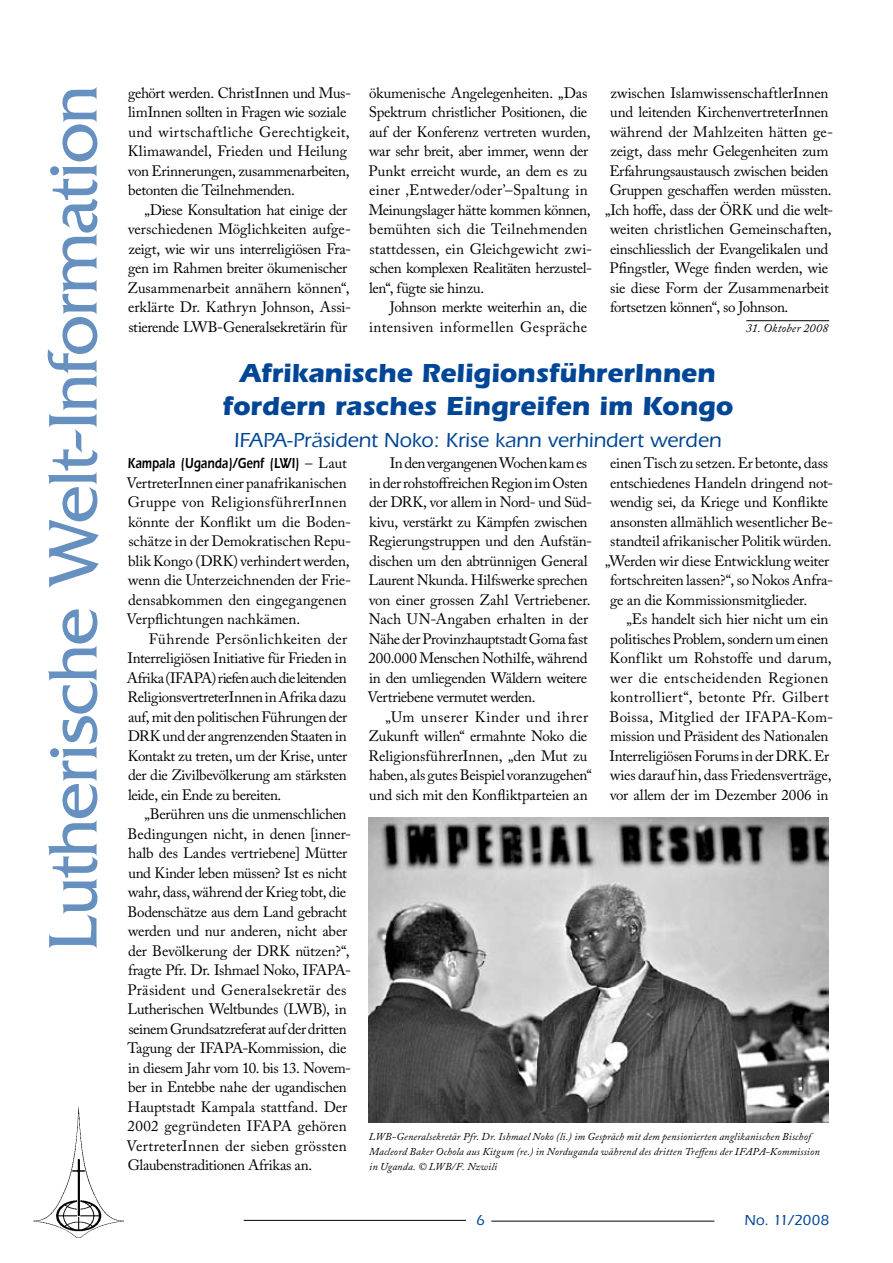
<style>
.page{position:relative;width:893px;height:1263px;background:#fff}
.page>*{position:absolute;margin:0;border:0;box-sizing:border-box;transform-origin:0 0}
.t1{font:72px "Friz Quadrata";letter-spacing:-.02em;color:#6690c0}
.t2{font:700 27px/33px "Itc Eras";letter-spacing:-.005em;color:#004696;text-align:center}
.t3{font:500 21px "Itc Eras";letter-spacing:-.005em;color:#004696}
.t4{font:15px/19.5px "Adobe Caslon Pro";letter-spacing:-.015em;color:#000}
.t5{font:15px/19.5px "Adobe Caslon Pro";letter-spacing:.015em;color:#000;text-align:right}
.t6{font:15px "Adobe Caslon Pro";letter-spacing:.025em;color:#000}
.t7{font:600 15px "Itc Eras";letter-spacing:.01em;color:#000;scale:.75 1}
.t8{font:15px "Adobe Caslon Pro";letter-spacing:.01em;color:#000}
.t9{font:15px "Adobe Caslon Pro";letter-spacing:.02em;color:#000}
.t10{font:500 15px "Itc Eras";letter-spacing:.005em;color:#004696}
.t11{font:italic 12px "Adobe Caslon Pro";letter-spacing:.02em;color:#000}
.t12{font:italic 10.5px/15px "Adobe Caslon Pro";letter-spacing:.015em;color:#000}
.s1{font-family:"Adobe Caslon Pro";font-weight:400}
</style>
<div class="page">
<hr style="left:491px;top:1221px;width:223px;height:1px;background:#000">
<hr style="left:244px;top:1220px;width:222px;height:1px;background:#000">
<img style="left:33px;top:1106px;width:91px;height:132px">
<hr style="left:746px;top:320px;width:83px;height:1px;background:#000">
<img style="left:369px;top:817px;width:460px;height:306px">
<h1 class="t1" style="left:33px;top:951px;width:868px;rotate:-90deg">Lutherische Welt-Information</h1>
<p class="t4" style="left:369px;top:83px;width:225px">ökumenische Angelegenheiten. „Das Spektrum christlicher Positionen, die auf der Konferenz vertreten wurden, war sehr breit, aber immer, wenn der Punkt erreicht wurde, an dem es zu einer ‚Entweder/oder’–Spaltung in Meinungslager hätte kommen können, bemühten sich die Teilnehmenden stattdessen, ein Gleichgewicht zwi&shy;schen komplexen Realitäten herzustel&shy;len“, fügte sie hinzu.</p>
<p class="t5" style="left:369px;top:297px;width:220px">Johnson merkte weiterhin an, die intensiven informellen Gespräche</p>
<p class="t4" style="left:128px;top:83px;width:225px">gehört werden. ChristInnen und Mus&shy;limInnen sollten in Fragen wie soziale und wirtschaftliche Gerechtigkeit, Klimawandel, Frieden und Heilung von Erinnerungen, zusammenarbeiten, betonten die Teilnehmenden.</p>
<p class="t4" style="left:127px;top:200px;width:225px;text-indent:17px">„Diese Konsultation hat einige der verschiedenen Möglichkeiten aufge&shy;zeigt, wie wir uns interreligiösen Fra&shy;gen im Rahmen breiter ökumenischer Zusammenarbeit annähern können“, erklärte Dr. Kathryn Johnson, Assi&shy;stierende LWB-Generalsekretärin für</p>
<p class="t4" style="left:610px;top:83px;width:220px">zwischen IslamwissenschaftlerInnen</p>
<p class="t4" style="left:610px;top:102px;width:220px">und leitenden KirchenvertreterInnen</p>
<p class="t4" style="left:610px;top:122px;width:225px">während der Mahlzeiten hätten ge-</p>
<p class="t4" style="left:610px;top:141px;width:220px">zeigt, dass mehr Gelegenheiten zum</p>
<p class="t4" style="left:609px;top:161px;width:221px">Erfahrungsaustausch zwischen beiden</p>
<p class="t4" style="left:610px;top:180px;width:223px">Gruppen geschaffen werden müssten.</p>
<p class="t4" style="left:605px;top:200px;width:229px">„Ich hoffe, dass der ÖRK und die welt-</p>
<p class="t4" style="left:610px;top:219px;width:223px">weiten christlichen Gemeinschaften,</p>
<p class="t4" style="left:610px;top:239px;width:220px">einschliesslich der Evangelikalen und</p>
<p class="t4" style="left:610px;top:258px;width:220px">Pfingstler, Wege finden werden, wie</p>
<p class="t4" style="left:610px;top:278px;width:220px">sie diese Form der Zusammenarbeit</p>
<p class="t4" style="left:610px;top:297px;width:180px">fortsetzen können“, so Johnson.</p>
<p class="t11" style="left:746px;top:320px;width:84px">31. Oktober 2008</p>
<h2 class="t2" style="left:222px;top:356px;width:513px">Afrikanische ReligionsführerInnen fordern rasches Eingreifen im Kongo</h2>
<h3 class="t3" style="left:234px;top:429px;width:489px">IFAPA-Präsident Noko: Krise kann verhindert werden</h3>
<p class="t7" style="left:128px;top:454px;width:294px">Kampala (Uganda)/Genf (LWI) <span class="s1">– Laut</span></p>
<p class="t4" style="left:127px;top:473px;width:226px">VertreterInnen einer panafrikanischen Gruppe von ReligionsführerInnen könnte der Konflikt um die Boden&shy;schätze in der Demokratischen Repu&shy;blik Kongo (DRK) verhindert werden, wenn die Unterzeichnenden der Frie&shy;densabkommen den eingegangenen Verpflichtungen nachkämen.</p>
<p class="t4" style="left:127px;top:629px;width:222px;text-align:justify;text-indent:22px">Führende Persönlichkeiten der Interreligiösen Initiative für Frieden in Afrika (IFAPA) riefen auch die leitenden ReligionsvertreterInnen in Afrika dazu auf, mit den politischen Führungen der DRK und der angrenzenden Staaten in Kontakt zu treten, um der Krise, unter der die Zivilbevölkerung am stärksten leide, ein Ende zu bereiten.</p>
<p class="t4" style="left:127px;top:804px;width:226px;text-indent:18px">„Berühren uns die unmenschlichen Bedingungen nicht, in denen [inner&shy;halb des Landes vertriebene] Mütter und Kinder leben müssen? Ist es nicht wahr, dass, während der Krieg tobt, die Bodenschätze aus dem Land gebracht werden und nur anderen, nicht aber der Bevölkerung der DRK nützen?“, fragte Pfr. Dr. Ishmael Noko, IFAPA-Präsident und Generalsekretär des Lutherischen Weltbundes (LWB), in seinem Grundsatzreferat auf der dritten Tagung der IFAPA-Kommission, die in diesem Jahr vom 10. bis 13. Novem&shy;ber in Entebbe nahe der ugandischen Hauptstadt Kampala stattfand. Der 2002 gegründeten IFAPA gehören VertreterInnen der sieben grössten Glaubenstraditionen Afrikas an.</p>
<p class="t4" style="left:367px;top:453px;width:226px;text-indent:22px">In den vergangenen Wochen kam es in der rohstoffreichen Region im Osten der DRK, vor allem in Nord- und Süd&shy;kivu, verstärkt zu Kämpfen zwischen Regierungstruppen und den Aufstän&shy;dischen um den abtrünnigen General Laurent Nkunda. Hilfswerke sprechen von einer grossen Zahl Vertriebener.<br>Nach UN-Angaben erhalten in der Nähe der Provinzhauptstadt Goma fast 200.000 Menschen Nothilfe, während in den umliegenden Wäldern weitere Vertriebene vermutet werden.</p>
<p class="t4" style="left:368px;top:707px;width:225px;text-indent:17px">„Um unserer Kinder und ihrer Zukunft willen“ ermahnte Noko die ReligionsführerInnen, „den Mut zu haben, als gutes Beispiel voranzugehen“ und sich mit den Konfliktparteien an</p>
<p class="t4" style="left:610px;top:453px;width:220px">einen Tisch zu setzen. Er betonte, dass</p>
<p class="t4" style="left:610px;top:473px;width:224px">entschiedenes Handeln dringend not-</p>
<p class="t4" style="left:610px;top:492px;width:220px">wendig sei, da Kriege und Konflikte</p>
<p class="t4" style="left:610px;top:512px;width:225px">ansonsten allmählich wesentlicher Be-</p>
<p class="t4" style="left:610px;top:531px;width:223px">standteil afrikanischer Politik würden.</p>
<p class="t4" style="left:605px;top:551px;width:226px">„Werden wir diese Entwicklung weiter</p>
<p class="t4" style="left:610px;top:570px;width:224px">fortschreiten lassen?“, so Nokos Anfra-</p>
<p class="t4" style="left:610px;top:590px;width:199px">ge an die Kommissionsmitglieder.</p>
<p class="t4" style="left:626px;top:609px;width:204px">„Es handelt sich hier nicht um ein</p>
<p class="t4" style="left:610px;top:629px;width:220px">politisches Problem, sondern um einen</p>
<p class="t8" style="left:610px;top:649px;width:223px">Konflikt um Rohstoffe und darum,</p>
<p class="t9" style="left:610px;top:669px;width:220px">wer die entscheidenden Regionen</p>
<p class="t6" style="left:610px;top:688px;width:220px">kontrolliert“, betonte Pfr. Gilbert</p>
<p class="t5" style="left:610px;top:707px;width:225px">Boissa, Mitglied der IFAPA-Kom-</p>
<p class="t4" style="left:610px;top:726px;width:220px">mission und Präsident des Nationalen</p>
<p class="t4" style="left:609px;top:746px;width:221px">Interreligiösen Forums in der DRK. Er</p>
<p class="t4" style="left:610px;top:765px;width:223px">wies darauf hin, dass Friedensverträge,</p>
<p class="t4" style="left:610px;top:785px;width:220px">vor allem der im Dezember 2006 in</p>
<p class="t12" style="left:369px;top:1128px;width:452px">LWB-Generalsekretär Pfr. Dr. Ishmael Noko (li.) im Gespräch mit dem pensionierten anglikanischen Bischof<br>Macleord Baker Ochola aus Kitgum (re.) in Norduganda während des dritten Treffens der IFAPA-Kommission in Uganda. © LWB/F. Nzwili</p>
<p class="t10" style="left:745px;top:1212px;width:86px">No. 11/2008</p>
</div>
